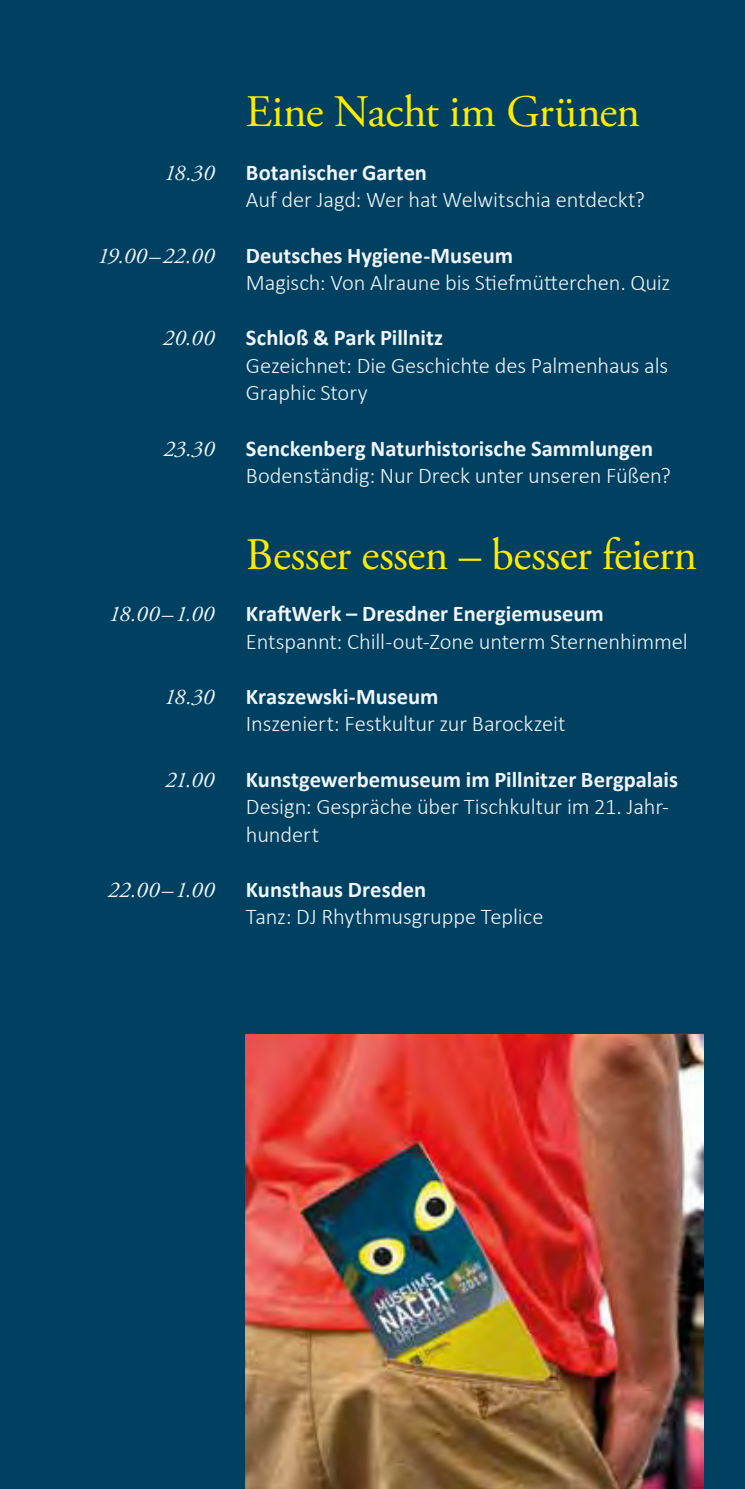
<style>
.page{position:relative;width:745px;height:1489px;background:#fff}
.page>*{position:absolute;margin:0;border:0;box-sizing:border-box;transform-origin:0 0}
.t1{font:45px "Adobe Garamond Pro";letter-spacing:-.01em;color:#ffeb00}
.t2{font:300 22.5px/27.5px "Calibri";letter-spacing:-.005em;color:#f1f4f8}
.t3{font:700 22.5px "Calibri";color:#f1f4f8}
.t4{font:italic 22.5px "Adobe Garamond Pro";letter-spacing:.01em;color:#f1f4f8}
</style>
<div class="page">
<div style="left:0;top:0;width:744px;height:1488px;background:#004161"></div>
<img style="left:246px;top:1034px;width:457px;height:454px">
<h1 class="t1" style="left:246px;top:84px;width:395px">Eine Nacht im Grünen</h1>
<p class="t4" style="left:164px;top:159px;width:52px">18.30</p>
<p class="t3" style="left:246px;top:156px;width:182px">Botanischer Garten</p>
<p class="t2" style="left:246px;top:186px;width:400px">Auf der Jagd: Wer hat Welwitschia entdeckt?</p>
<p class="t4" style="left:97px;top:242px;width:118px">19.00–22.00</p>
<p class="t3" style="left:246px;top:239px;width:268px">Deutsches Hygiene-Museum</p>
<p class="t2" style="left:246px;top:269px;width:425px">Magisch: Von Alraune bis Stiefmütterchen. Quiz</p>
<p class="t4" style="left:163px;top:325px;width:53px">20.00</p>
<p class="t3" style="left:246px;top:322px;width:198px">Schloß &amp; Park Pillnitz</p>
<p class="t2" style="left:246px;top:351px;width:423px">Gezeichnet: Die Geschichte des Palmenhaus als<br>Graphic Story</p>
<p class="t4" style="left:163px;top:435px;width:52px">23.30</p>
<p class="t3" style="left:246px;top:432px;width:408px">Senckenberg Naturhistorische Sammlungen</p>
<p class="t2" style="left:246px;top:462px;width:426px">Bodenständig: Nur Dreck unter unseren Füßen?</p>
<h1 class="t1" style="left:246px;top:527px;width:452px">Besser essen – besser feiern</h1>
<p class="t4" style="left:109px;top:600px;width:107px">18.00–1.00</p>
<p class="t3" style="left:246px;top:597px;width:359px">KraftWerk – Dresdner Energiemuseum</p>
<p class="t2" style="left:246px;top:627px;width:443px">Entspannt: Chill-out-Zone unterm Sternenhimmel</p>
<p class="t4" style="left:164px;top:683px;width:52px">18.30</p>
<p class="t3" style="left:246px;top:680px;width:194px">Kraszewski-Museum</p>
<p class="t2" style="left:246px;top:710px;width:321px">Inszeniert: Festkultur zur Barockzeit</p>
<p class="t4" style="left:165px;top:765px;width:51px">21.00</p>
<p class="t3" style="left:246px;top:763px;width:433px">Kunstgewerbemuseum im Pillnitzer Bergpalais</p>
<p class="t2" style="left:246px;top:792px;width:424px">Design: Gespräche über Tischkultur im 21. Jahr&shy;hundert</p>
<p class="t4" style="left:108px;top:876px;width:108px">22.00–1.00</p>
<p class="t3" style="left:246px;top:873px;width:182px">Kunsthaus Dresden</p>
<p class="t2" style="left:246px;top:902px;width:299px">Tanz: DJ Rhythmusgruppe Teplice</p>
</div>
